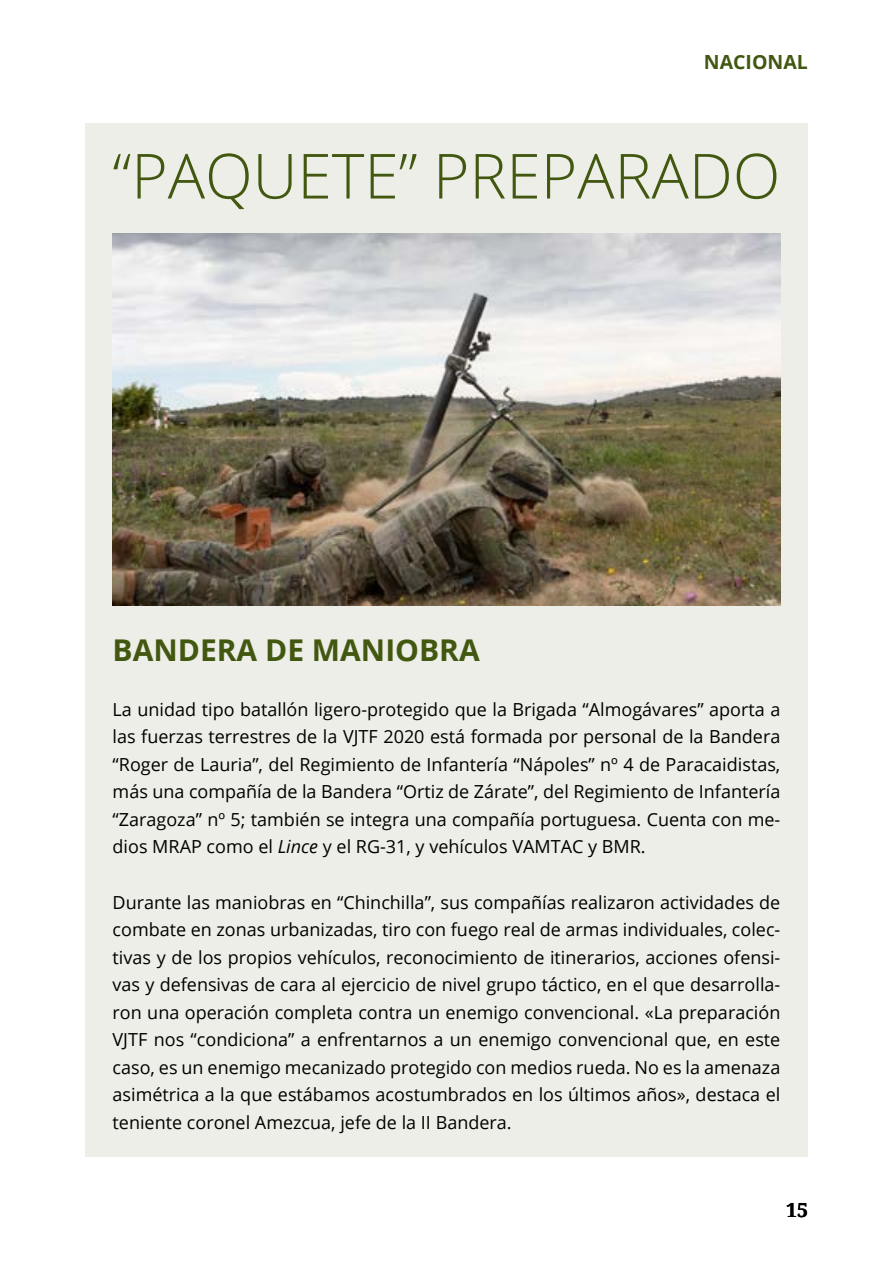
<style>
.page{position:relative;width:893px;height:1263px;background:#fff}
.page>*{position:absolute;margin:0;border:0;box-sizing:border-box;transform-origin:0 0}
.t1{font:300 62.25px "Open Sans";color:#425810}
.t2{font:700 30px "Open Sans";color:#425810}
.t3{font:700 19.5px "Open Sans";color:#425810}
.t4{font:700 19.5px "Droid Serif";color:#000}
.t5{font:18px/27.6px "Open Sans";color:#000;text-align:justify}
.s1{font-style:italic}
</style>
<div class="page">
<div style="left:85px;top:233px;width:723px;height:924px;background:#eceee7"></div>
<div style="left:85px;top:123px;width:723px;height:110px;background:#eceee7"></div>
<img style="left:113px;top:233px;width:667px;height:372px">
<p class="t3" style="left:704px;top:48px;width:106px">NACIONAL</p>
<h1 class="t1" style="left:113px;top:133px;width:669px">“PAQUETE” PREPARADO</h1>
<h2 class="t2" style="left:113px;top:628px;width:369px">BANDERA DE MANIOBRA</h2>
<p class="t5" style="left:113px;top:695px;width:669px">La unidad tipo batallón ligero-protegido que la Brigada “Almogávares” aporta a las fuerzas terrestres de la VJTF 2020 está formada por personal de la Bandera “Roger de Lauria”, del Regimiento de Infantería “Nápoles” nº 4 de Paracaidistas, más una compañía de la Bandera “Ortiz de Zárate”, del Regimiento de Infantería “Zaragoza” nº 5; también se integra una compañía portuguesa. Cuenta con me&shy;dios MRAP como el <span class="s1">Lince</span> y el RG-31, y vehículos VAMTAC y BMR.</p>
<p class="t5" style="left:113px;top:888px;width:669px">Durante las maniobras en “Chinchilla”, sus compañías realizaron actividades de combate en zonas urbanizadas, tiro con fuego real de armas individuales, colec&shy;tivas y de los propios vehículos, reconocimiento de itinerarios, acciones ofensi&shy;vas y defensivas de cara al ejercicio de nivel grupo táctico, en el que desarrolla&shy;ron una operación completa contra un enemigo convencional. «La preparación VJTF nos “condiciona” a enfrentarnos a un enemigo convencional que, en este caso, es un enemigo mecanizado protegido con medios rueda. No es la amenaza asimétrica a la que estábamos acostumbrados en los últimos años», destaca el teniente coronel Amezcua, jefe de la II Bandera.</p>
<p class="t4" style="left:786px;top:1199px;width:23px">15</p>
</div>
